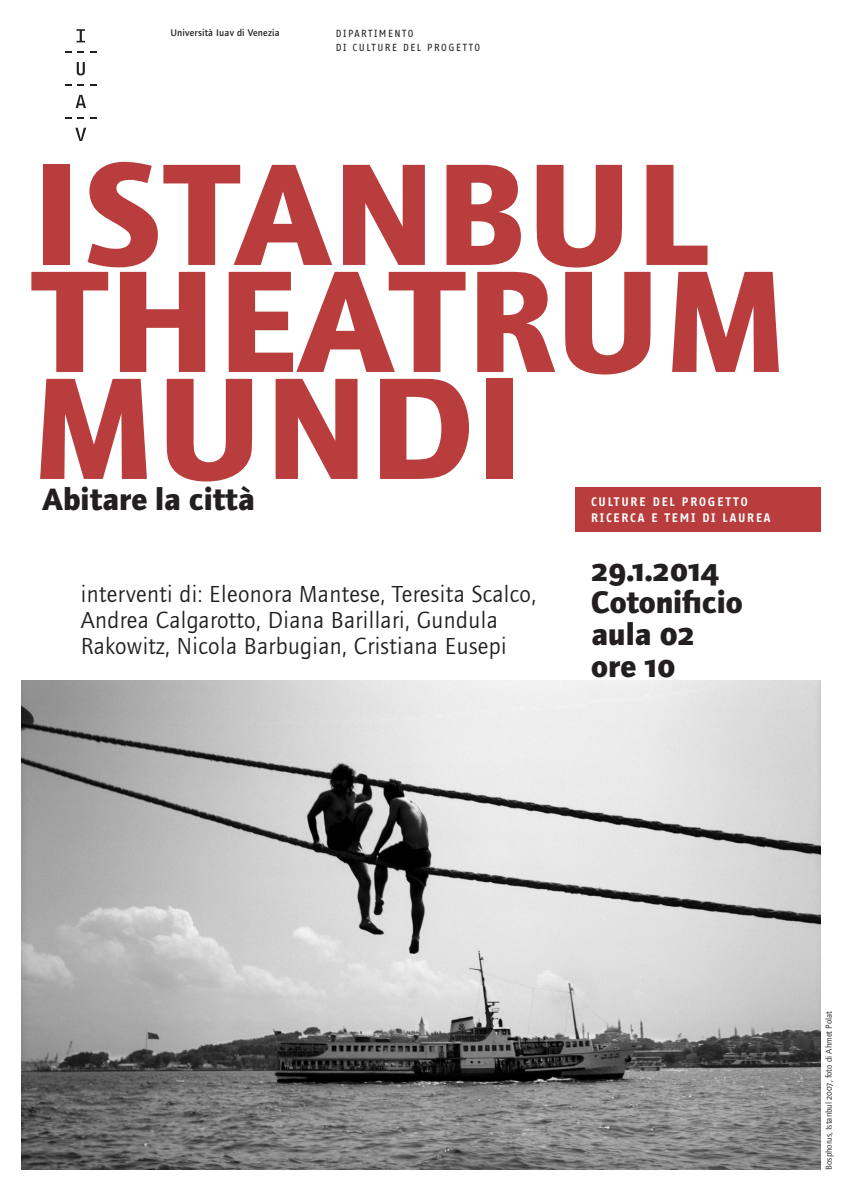
<style>
.page{position:relative;width:842px;height:1191px;background:#fff}
.page>*{position:absolute;margin:0;border:0;box-sizing:border-box;transform-origin:0 0}
.t1{font:700 150px/106.9px "Foundry Journal";letter-spacing:.08em;color:#b93d3c}
.t2{font:700 32px/32px "Foundry Journal";color:#231f20}
.t3{font:700 32px "Foundry Journal SC";color:#231f20}
.t4{font:24px/26px "Foundry Journal";letter-spacing:.02em;color:#231f20}
.t5{font:700 12px/16px "Fago Office Sans";letter-spacing:.15em;color:#fff}
.t6{font:10px/14px "Fago Office Sans";letter-spacing:.15em;color:#231f20}
.t7{font:500 10px "Foundry Journal";letter-spacing:.02em;color:#231f20}
.t8{font:9px "Foundry Journal";color:#231f20}
.s1{font-family:"Foundry Journal SC"}
</style>
<div class="page">
<svg style="left:77px;top:29px;width:8px;height:13px"></svg>
<svg style="left:65px;top:51px;width:7px;height:2px"></svg>
<svg style="left:78px;top:51px;width:6px;height:2px"></svg>
<svg style="left:90px;top:51px;width:6px;height:2px"></svg>
<svg style="left:77px;top:62px;width:8px;height:13px"></svg>
<svg style="left:65px;top:84px;width:7px;height:2px"></svg>
<svg style="left:78px;top:84px;width:6px;height:2px"></svg>
<svg style="left:90px;top:84px;width:6px;height:2px"></svg>
<svg style="left:76px;top:95px;width:10px;height:13px"></svg>
<svg style="left:65px;top:117px;width:7px;height:2px"></svg>
<svg style="left:78px;top:117px;width:6px;height:2px"></svg>
<svg style="left:90px;top:117px;width:6px;height:2px"></svg>
<svg style="left:75px;top:128px;width:11px;height:13px"></svg>
<div style="left:575px;top:487px;width:246px;height:45px;background:#b93d3c"></div>
<img style="left:21px;top:680px;width:800px;height:489px">
<p class="t7" style="left:171px;top:27px;width:111px">Università Iuav di Venezia</p>
<p class="t6" style="left:336px;top:27px;width:146px">DIPARTIMENTO<br>DI CULTURE DEL PROGETTO</p>
<h1 class="t1" style="left:33px;top:161px;width:756px">istanbul theatrum mundi</h1>
<h2 class="t2" style="left:43px;top:483px;width:214px">Abitare la città</h2>
<p class="t5" style="left:591px;top:494px;width:181px">CULTURE DEL PROGETTO<br>RICERCA E TEMI DI LAUREA</p>
<p class="t4" style="left:81px;top:581px;width:457px">interventi di: Eleonora Mantese, Teresita Scalco,<br>Andrea Calgarotto, Diana Barillari, Gundula<br>Rakowitz, Nicola Barbugian, Cristiana Eusepi</p>
<h2 class="t3" style="left:591px;top:551px;width:129px">29.1.2014</h2>
<h2 class="t2" style="left:591px;top:586px;width:153px">Cotonificio aula <span class="s1">02 </span>ore <span class="s1">10</span></h2>
<p class="t8" style="left:824px;top:1169px;width:160px;rotate:-90deg">Bosphorus, Istanbul <span class="s1">2007,</span> foto di Ahmet Polat</p>
</div>
